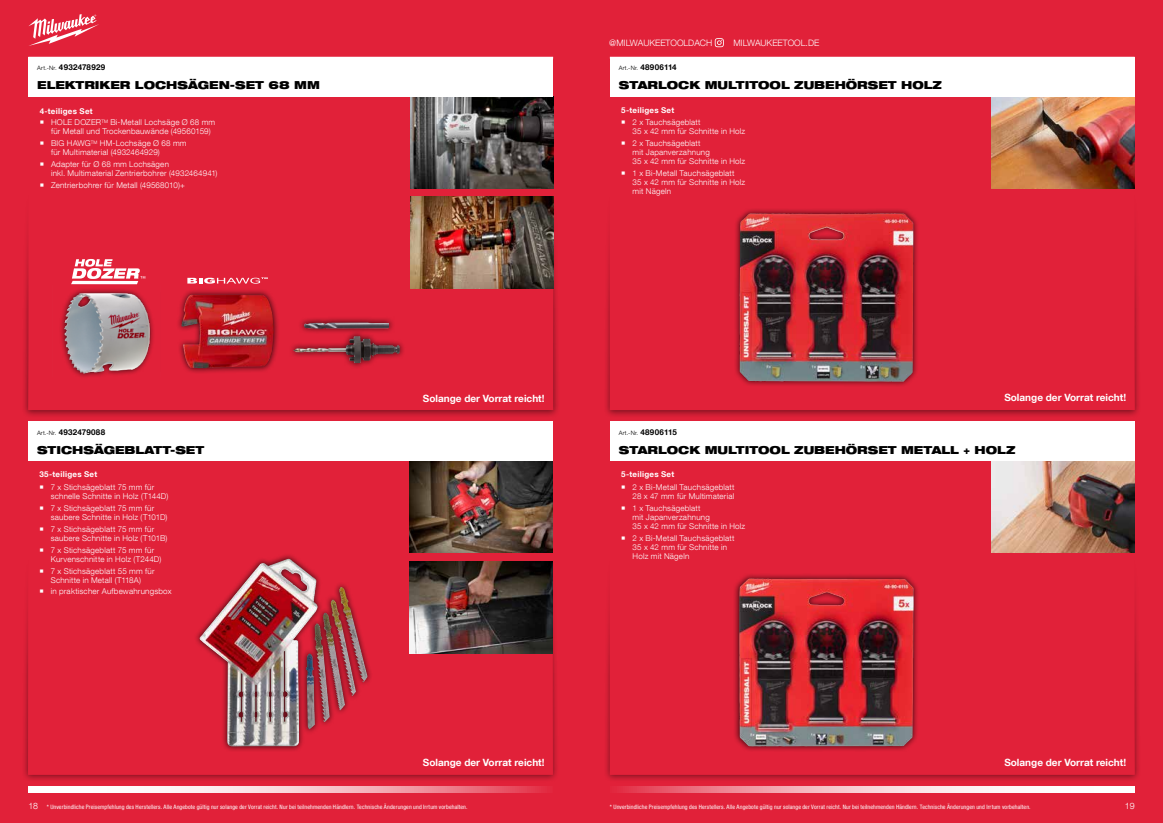
<style>
.page{position:relative;width:1163px;height:823px;background:#fff}
.page>*{position:absolute;margin:0;border:0;box-sizing:border-box;transform-origin:0 0}
.t1{font:900 expanded 11px "Helvetica Neue LT Com";color:#000}
.t2{font:700 10px "Helvetica Neue LT Com";color:#fff}
.t3{font:300 8.8px "Helvetica Neue LT Com";color:#fff}
.t4{font:300 8px/9px "Helvetica Neue LT Com";letter-spacing:.025em;color:#fff}
.t5{font:700 8px "Helvetica Neue LT Com";letter-spacing:.035em;color:#fff}
.t6{font:700 8px "Helvetica Neue LT Com";letter-spacing:.03em;color:#000}
.t7{font:condensed 6px "Helvetica Neue LT Com";letter-spacing:.015em;color:#fff}
.t8{font:300 6px "Helvetica Neue LT Com";letter-spacing:.03em;color:#000}
.s1{font-weight:300;font-size:6px}
.s2{font-weight:700;font-size:8px}
</style>
<div class="page">
<div style="left:0;top:0;width:1162px;height:822px;background:#e12139"></div>
<svg style="left:714px;top:38px;width:9px;height:9px"></svg>
<svg style="left:29px;top:14px;width:70px;height:32px"></svg>
<svg style="left:619px;top:786px;width:515px;height:5px;background:#f6c0c7"></svg>
<svg style="left:28px;top:786px;width:517px;height:5px;background:#f6c1c7"></svg>
<div style="left:603px;top:55px;width:537px;height:362px;background:#000;opacity:.5"></div>
<div style="left:609px;top:57px;width:525px;height:353px;background:#e12139"></div>
<div style="left:733px;top:207px;width:186px;height:180px;background:#000;opacity:.75"></div>
<img style="left:739px;top:213px;width:156px;height:32px">
<div style="left:21px;top:420px;width:538px;height:362px;background:#000;opacity:.5"></div>
<div style="left:28px;top:421px;width:524px;height:353px;background:#e12139"></div>
<img style="left:410px;top:461px;width:142px;height:91px">
<div style="left:28px;top:421px;width:524px;height:40px;background:#fff"></div>
<img style="left:410px;top:561px;width:142px;height:91px">
<div style="left:603px;top:420px;width:537px;height:362px;background:#000;opacity:.5"></div>
<div style="left:609px;top:421px;width:525px;height:353px;background:#e12139"></div>
<div style="left:733px;top:572px;width:186px;height:179px;background:#000;opacity:.75"></div>
<img style="left:738px;top:578px;width:175px;height:168px">
<div style="left:21px;top:55px;width:538px;height:362px;background:#000;opacity:.5"></div>
<div style="left:28px;top:57px;width:525px;height:353px;background:#e12139"></div>
<img style="left:410px;top:97px;width:143px;height:91px">
<div style="left:28px;top:57px;width:525px;height:40px;background:#fff"></div>
<img style="left:410px;top:196px;width:143px;height:92px">
<div style="left:175px;top:288px;width:105px;height:86px;background:#000;opacity:.75"></div>
<img style="left:181px;top:294px;width:93px;height:74px">
<svg style="left:72px;top:259px;width:73px;height:20px"></svg>
<img style="left:71px;top:281px;width:67px;height:3px">
<svg style="left:187px;top:277px;width:81px;height:6px"></svg>
<div style="left:288px;top:330px;width:117px;height:39px;background:#000;opacity:.75"></div>
<img style="left:293px;top:336px;width:107px;height:27px">
<div style="left:298px;top:316px;width:97px;height:18px;background:#000;opacity:.75"></div>
<img style="left:304px;top:322px;width:85px;height:6px">
<div style="left:52px;top:287px;width:109px;height:91px;background:#000;opacity:.75"></div>
<img style="left:52px;top:287px;width:108px;height:89px">
<img style="left:991px;top:97px;width:143px;height:91px">
<div style="left:609px;top:57px;width:525px;height:40px;background:#fff"></div>
<img style="left:991px;top:461px;width:143px;height:91px">
<div style="left:609px;top:421px;width:525px;height:40px;background:#fff"></div>
<div style="left:194px;top:553px;width:179px;height:198px;background:#000;opacity:.75"></div>
<img style="left:199px;top:558px;width:100px;height:188px">
<p class="t6" style="left:37px;top:62px;width:69px"><span class="s1">Art.-Nr.</span> 4932478929</p>
<h1 class="t1" style="left:37px;top:78px;width:284px">ELEKTRIKER LOCHSÄGEN-SET 68 MM</h1>
<p class="t5" style="left:40px;top:106px;width:54px">4-teiliges Set</p>
<p class="t4" style="left:51px;top:118px;width:166px;text-indent:-11px">○ HOLE DOZER<sup>TM</sup> Bi-Metall Lochsäge Ø 68 mm für Metall und Trockenbauwände (49560159)</p>
<p class="t4" style="left:51px;top:139px;width:137px;text-indent:-11px">○ BIG HAWG<sup>TM</sup> HM-Lochsäge Ø 68 mm für Multimaterial (4932464929)</p>
<p class="t4" style="left:51px;top:159px;width:168px;text-indent:-11px">○ Adapter für Ø 68 mm Lochsägen<br>inkl. Multimaterial Zentrierbohrer (4932464941)</p>
<p class="t4" style="left:40px;top:180px;width:147px">○ Zentrierbohrer für Metall (49568010)+</p>
<p class="t6" style="left:37px;top:426px;width:70px"><span class="s1">Art.-Nr.</span> 4932479088</p>
<h1 class="t1" style="left:37px;top:442px;width:169px">STICHSÄGEBLATT-SET</h1>
<p class="t5" style="left:39px;top:469px;width:59px">35-teiliges Set</p>
<p class="t4" style="left:51px;top:482px;width:119px;text-indent:-11px">○ 7 x Stichsägeblatt 75 mm für schnelle Schnitte in Holz (T144D)</p>
<p class="t4" style="left:51px;top:503px;width:118px;text-indent:-11px">○ 7 x Stichsägeblatt 75 mm für saubere Schnitte in Holz (T101D)</p>
<p class="t4" style="left:51px;top:524px;width:118px;text-indent:-11px">○ 7 x Stichsägeblatt 75 mm für saubere Schnitte in Holz (T101B)</p>
<p class="t4" style="left:51px;top:544px;width:112px;text-indent:-11px">○ 7 x Stichsägeblatt 75 mm für<br>Kurvenschnitte in Holz (T244D)</p>
<p class="t4" style="left:39px;top:565px;width:117px;text-align:center">○ 7 x Stichsägeblatt 55 mm für<br>Schnitte in Metall (T118A)</p>
<p class="t4" style="left:39px;top:586px;width:134px">○ in praktischer Aufbewahrungsbox</p>
<p class="t3" style="left:609px;top:37px;width:104px">@MILWAUKEETOOLDACH</p>
<p class="t3" style="left:733px;top:37px;width:87px">MILWAUKEETOOL.DE</p>
<p class="t8" style="left:618px;top:64px;width:59px">Art.-Nr. <span class="s2">48906114</span></p>
<h1 class="t1" style="left:618px;top:78px;width:324px">STARLOCK MULTITOOL ZUBEHÖRSET HOLZ</h1>
<p class="t5" style="left:621px;top:105px;width:54px">5-teiliges Set</p>
<p class="t4" style="left:632px;top:118px;width:114px;text-indent:-11px">○ 2 x Tauchsägeblatt<br>35 x 42 mm für Schnitte in Holz</p>
<p class="t4" style="left:632px;top:139px;width:114px;text-indent:-11px">○ 2 x Tauchsägeblatt<br>mit Japanverzahnung<br>35 x 42 mm für Schnitte in Holz</p>
<p class="t4" style="left:632px;top:168px;width:114px;text-indent:-11px">○ 1 x Bi-Metall Tauchsägeblatt<br>35 x 42 mm für Schnitte in Holz mit Nägeln</p>
<p class="t2" style="left:423px;top:391px;width:123px">Solange der Vorrat reicht!</p>
<p class="t2" style="left:1004px;top:391px;width:123px">Solange der Vorrat reicht!</p>
<p class="t8" style="left:618px;top:428px;width:59px">Art.-Nr. <span class="s2">48906115</span></p>
<h1 class="t1" style="left:618px;top:442px;width:398px">STARLOCK MULTITOOL ZUBEHÖRSET METALL + HOLZ</h1>
<p class="t5" style="left:621px;top:469px;width:54px">5-teiliges Set</p>
<p class="t4" style="left:621px;top:482px;width:115px;text-align:right">○ 2 x Bi-Metall Tauchsägeblatt<br>28 x 47 mm für Multimaterial</p>
<p class="t4" style="left:632px;top:503px;width:114px;text-indent:-11px">○ 1 x Tauchsägeblatt<br>mit Japanverzahnung<br>35 x 42 mm für Schnitte in Holz</p>
<p class="t4" style="left:632px;top:533px;width:104px;text-indent:-11px">○ 2 x Bi-Metall Tauchsägeblatt<br>35 x 42 mm für Schnitte in<br>Holz mit Nägeln</p>
<p class="t2" style="left:423px;top:755px;width:123px">Solange der Vorrat reicht!</p>
<p class="t2" style="left:1004px;top:755px;width:123px">Solange der Vorrat reicht!</p>
<p class="t3" style="left:28px;top:799px;width:11px">18</p>
<p class="t3" style="left:1124px;top:799px;width:11px">19</p>
<p class="t7" style="left:47px;top:802px;width:422px">* Unverbindliche Preisempfehlung des Herstellers. Alle Angebote gültig nur solange der Vorrat reicht. Nur bei teilnehmenden Händlern. Technische Änderungen und Irrtum vorbehalten.</p>
<p class="t7" style="left:609px;top:802px;width:422px">* Unverbindliche Preisempfehlung des Herstellers. Alle Angebote gültig nur solange der Vorrat reicht. Nur bei teilnehmenden Händlern. Technische Änderungen und Irrtum vorbehalten.</p>
</div>
